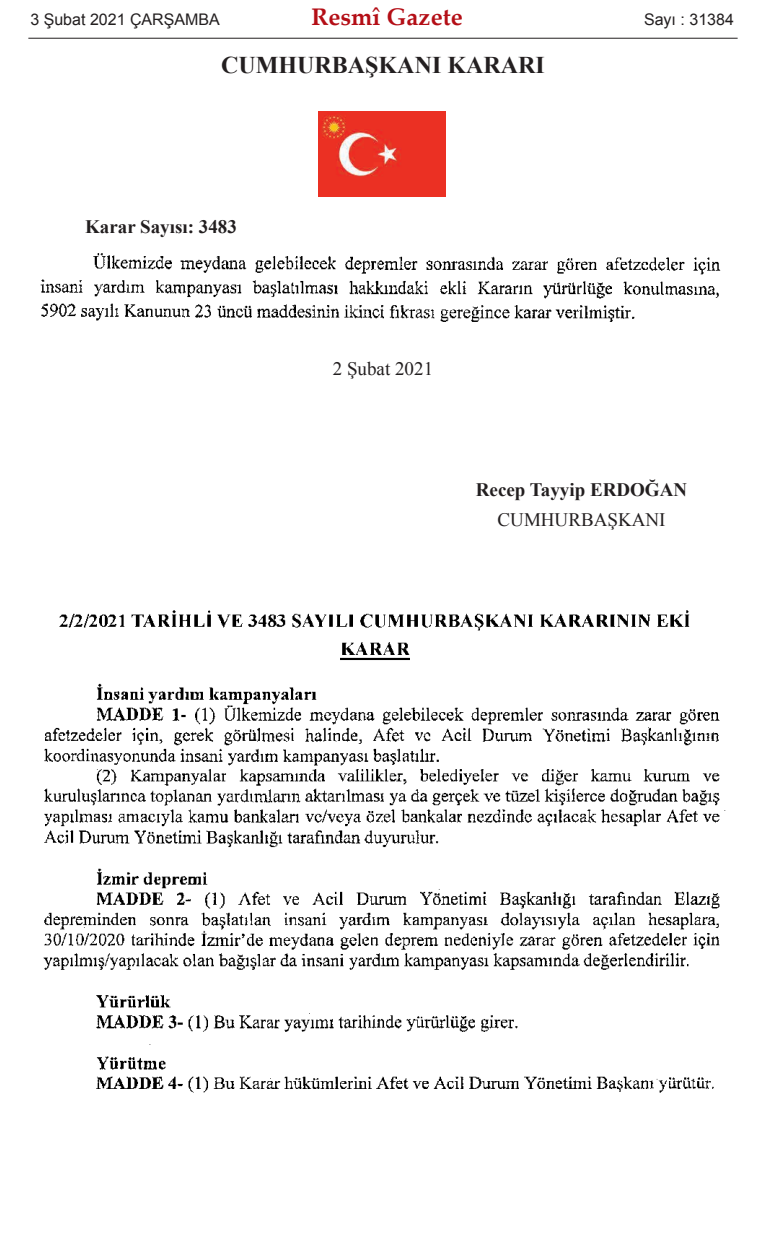
<style>
.page{position:relative;width:766px;height:1259px;background:#fff}
.page>*{position:absolute;margin:0;border:0;box-sizing:border-box;transform-origin:0 0}
.t1{font:700 24px "Times New Roman";color:#231f20}
.t2{font:700 24px "Palatino Linotype";color:#b40e16}
.t3{font:700 19px "Times New Roman";color:#231f20}
.t4{font:19px "Times New Roman";color:#231f20}
.t5{font:16px "Arial";color:#231f20}
</style>
<div class="page">
<img style="left:318px;top:111px;width:127px;height:85px">
<img style="left:40px;top:253px;width:681px;height:69px">
<img style="left:43px;top:610px;width:683px;height:483px">
<hr style="left:28px;top:38px;width:709px;height:1px;background:#231f20">
<p class="t5" style="left:30px;top:11px;width:191px">3 Şubat 2021 ÇARŞAMBA</p>
<p class="t2" style="left:311px;top:8px;width:153px">Resmî Gazete</p>
<p class="t5" style="left:643px;top:11px;width:91px">Sayı : 31384</p>
<p class="t1" style="left:221px;top:52px;width:325px">CUMHURBAŞKANI KARARI</p>
<p class="t3" style="left:85px;top:216px;width:153px">Karar Sayısı: 3483</p>
<p class="t4" style="left:333px;top:358px;width:102px">2 Şubat 2021</p>
<p class="t3" style="left:476px;top:478px;width:213px">Recep Tayyip ERDOĞAN</p>
<p class="t4" style="left:497px;top:508px;width:169px">CUMHURBAŞKANI</p>
</div>
